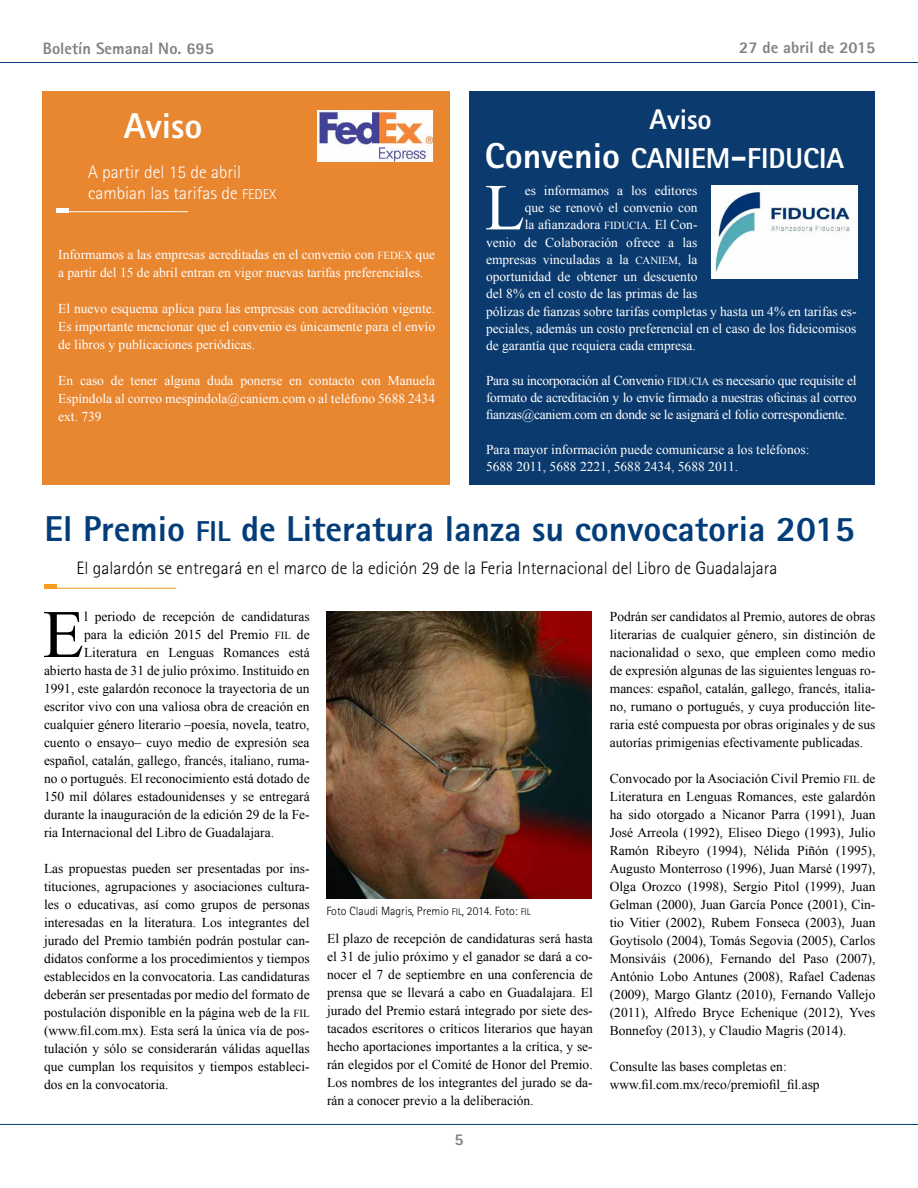
<style>
.page{position:relative;width:918px;height:1188px;background:#fff}
.page>*{position:absolute;margin:0;border:0;box-sizing:border-box;transform-origin:0 0}
.t1{font:67.8px "Times New Roman";color:#000}
.t2{font:65.55px "Times New Roman";color:#fff}
.t3{font:800 36px "Rotis Sans Serif";color:#033d79}
.t4{font:800 36px "Rotis Sans Serif";color:#fff}
.t5{font:28.8px "Rotis Sans Serif Extra Bold SC800";color:#fff}
.t6{font:800 28.5px "Rotis Sans Serif";color:#fff}
.t7{font:300 18px "Rotis Sans Serif";color:#000}
.t8{font:300 18px/21.6px "Rotis Sans Serif";color:#fff}
.t9{font:800 16.5px "Rotis Sans Serif";color:#808285}
.t10{font:13.5px/18px "Times New Roman";color:#000;text-align:justify}
.t11{font:13.5px/18px "Times New Roman";color:#fff;text-align:justify}
.t12{font:300 12px "Rotis Sans Serif";color:#000}
.s1{font-family:"Rotis Sans Serif Light SC800";font-weight:400;font-size:14.4px}
.s2{font-family:"Times New Roman PSMT SC800";font-size:10.8px}
.s3{font-family:"Rotis Sans Serif";font-weight:800;font-size:36px}
.s4{font-family:"Rotis Sans Serif Extra Bold SC800";font-weight:400;font-size:28.8px}
.s5{font-family:"Rotis Sans Serif Light SC800";font-weight:400;font-size:9.6px}
.s6{font-family:"Rotis Sans Serif Light SC800";font-weight:400}
</style>
<div class="page">
<hr style="left:0;top:62px;width:918px;height:1px;background:#033d79">
<hr style="left:0;top:1124px;width:918px;height:1px;background:#033d79">
<div style="left:43px;top:91px;width:407px;height:394px;background:#e98630"></div>
<hr style="left:56px;top:211px;width:132px;height:1px;background:#fff">
<hr style="left:56px;top:208px;width:12px;height:4px;background:#fff">
<img style="left:317px;top:110px;width:116px;height:52px">
<div style="left:470px;top:91px;width:405px;height:394px;background:#0a3a6e"></div>
<img style="left:711px;top:186px;width:146px;height:93px">
<hr style="left:44px;top:588px;width:132px;height:1px;background:#f99d1c">
<hr style="left:44px;top:585px;width:13px;height:4px;background:#f99d1c">
<img style="left:326px;top:612px;width:266px;height:287px">
<p class="t9" style="left:43px;top:38px;width:173px">Boletín Semanal No. 695</p>
<p class="t9" style="left:739px;top:37px;width:138px">27 de abril de 2015</p>
<h3 class="t4" style="left:124px;top:103px;width:80px">Aviso</h3>
<h3 class="t8" style="left:88px;top:161px;width:190px">A partir del 15 de abril cambian las tarifas de <span class="s1">FEDEX</span></h3>
<p class="t11" style="left:58px;top:245px;width:378px">Informamos a las empresas acreditadas en el convenio con <span class="s2">FEDEX</span> que a partir del 15 de abril entran en vigor nuevas tarifas preferenciales.</p>
<p class="t11" style="left:58px;top:299px;width:378px">El nuevo esquema aplica para las empresas con acreditación vigente.<br>Es importante mencionar que el convenio es únicamente para el envío de libros y publicaciones periódicas.</p>
<p class="t11" style="left:58px;top:371px;width:378px">En caso de tener alguna duda ponerse en contacto con Manuela Espíndola al correo mespindola@caniem.com o al teléfono 5688 2434 ext. 739</p>
<h3 class="t6" style="left:650px;top:101px;width:64px">Aviso</h3>
<h3 class="t5" style="left:485px;top:140px;width:361px"><span class="s3">Convenio</span> CANIEM<span class="s3">-</span>FIDUCIA</h3>
<h2 class="t2" style="left:485px;top:163px;width:42px">L</h2>
<p class="t11" style="left:525px;top:181px;width:174px">es informamos a los editores</p>
<p class="t11" style="left:525px;top:198px;width:174px">que se renovó el convenio con</p>
<p class="t11" style="left:525px;top:216px;width:174px">la afianzadora <span class="s2">FIDUCIA</span>. El Con-</p>
<p class="t11" style="left:486px;top:233px;width:213px">venio de Colaboración ofrece a las</p>
<p class="t11" style="left:486px;top:250px;width:213px">empresas vinculadas a la <span class="s2">CANIEM</span>, la</p>
<p class="t11" style="left:486px;top:267px;width:213px">oportunidad de obtener un descuento</p>
<p class="t11" style="left:486px;top:285px;width:213px">del 8% en el costo de las primas de las</p>
<p class="t11" style="left:486px;top:302px;width:372px">pólizas de fianzas sobre tarifas completas y hasta un 4% en tarifas es-</p>
<p class="t11" style="left:486px;top:319px;width:372px">peciales, además un costo preferencial en el caso de los fideicomisos</p>
<p class="t11" style="left:486px;top:336px;width:211px">de garantía que requiera cada empresa.</p>
<p class="t11" style="left:486px;top:371px;width:372px;line-height:17.2px">Para su incorporación al Convenio <span class="s2">FIDUCIA</span> es necesario que requisite el formato de acreditación y lo envíe firmado a nuestras oficinas al correo fianzas@caniem.com en donde se le asignará el folio correspondiente.</p>
<p class="t11" style="left:486px;top:440px;width:325px;line-height:17.2px">Para mayor información puede comunicarse a los teléfonos:<br>5688 2011, 5688 2221, 5688 2434, 5688 2011.</p>
<h3 class="t3" style="left:44px;top:506px;width:812px">El Premio <span class="s4">FIL</span> de Literatura lanza su convocatoria 2015</h3>
<h3 class="t7" style="left:77px;top:558px;width:702px">El galardón se entregará en el marco de la edición 29 de la Feria Internacional del Libro de Guadalajara</h3>
<h1 class="t1" style="left:43px;top:589px;width:43px">E</h1>
<p class="t10" style="left:84px;top:607px;width:227px">l periodo de recepción de candidaturas</p>
<p class="t10" style="left:84px;top:625px;width:227px">para la edición 2015 del Premio <span class="s2">FIL</span> de</p>
<p class="t10" style="left:84px;top:643px;width:227px">Literatura en Lenguas Romances está</p>
<p class="t10" style="left:44px;top:661px;width:267px">abierto hasta de 31 de julio próximo. Instituido en</p>
<p class="t10" style="left:44px;top:679px;width:267px">1991, este galardón reconoce la trayectoria de un</p>
<p class="t10" style="left:44px;top:697px;width:267px">escritor vivo con una valiosa obra de creación en</p>
<p class="t10" style="left:44px;top:715px;width:267px">cualquier género literario –poesía, novela, teatro,</p>
<p class="t10" style="left:44px;top:733px;width:267px">cuento o ensayo– cuyo medio de expresión sea</p>
<p class="t10" style="left:44px;top:751px;width:267px">español, catalán, gallego, francés, italiano, ruma-</p>
<p class="t10" style="left:44px;top:769px;width:267px">no o portugués. El reconocimiento está dotado de</p>
<p class="t10" style="left:44px;top:787px;width:267px">150 mil dólares estadounidenses y se entregará</p>
<p class="t10" style="left:44px;top:805px;width:267px">durante la inauguración de la edición 29 de la Fe-</p>
<p class="t10" style="left:44px;top:823px;width:232px">ria Internacional del Libro de Guadalajara.</p>
<p class="t10" style="left:44px;top:859px;width:267px">Las propuestas pueden ser presentadas por ins&shy;tituciones, agrupaciones y asociaciones cultura&shy;les o educativas, así como grupos de personas interesadas en la literatura. Los integrantes del jurado del Premio también podrán postular can&shy;didatos conforme a los procedimientos y tiempos establecidos en la convocatoria. Las candidaturas deberán ser presentadas por medio del formato de postulación disponible en la página web de la <span class="s2">FIL </span>(www.fil.com.mx). Esta será la única vía de pos&shy;tulación y sólo se considerarán válidas aquellas que cumplan los requisitos y tiempos estableci&shy;dos en la convocatoria.</p>
<p class="t12" style="left:326px;top:905px;width:206px">Foto Claudi Magris, Premio <span class="s5">FIL</span><span class="s6">,</span> 2014. Foto: <span class="s5">FIL</span></p>
<p class="t10" style="left:327px;top:930px;width:267px">El plazo de recepción de candidaturas será hasta el 31 de julio próximo y el ganador se dará a co&shy;nocer el 7 de septiembre en una conferencia de prensa que se llevará a cabo en Guadalajara. El jurado del Premio estará integrado por siete des&shy;tacados escritores o críticos literarios que hayan hecho aportaciones importantes a la crítica, y se&shy;rán elegidos por el Comité de Honor del Premio.<br>Los nombres de los integrantes del jurado se da&shy;rán a conocer previo a la deliberación.</p>
<p class="t9" style="left:455px;top:1129px;width:11px">5</p>
<p class="t10" style="left:610px;top:607px;width:267px">Podrán ser candidatos al Premio, autores de obras literarias de cualquier género, sin distinción de nacionalidad o sexo, que empleen como medio de expresión algunas de las siguientes lenguas ro&shy;mances: español, catalán, gallego, francés, italia&shy;no, rumano o portugués, y cuya producción lite&shy;raria esté compuesta por obras originales y de sus autorías primigenias efectivamente publicadas.</p>
<p class="t10" style="left:610px;top:769px;width:267px">Convocado por la Asociación Civil Premio <span class="s2">FIL</span> de Literatura en Lenguas Romances, este galardón ha sido otorgado a Nicanor Parra (1991), Juan José Arreola (1992), Eliseo Diego (1993), Julio Ramón Ribeyro (1994), Nélida Piñón (1995), Augusto Monterroso (1996), Juan Marsé (1997), Olga Orozco (1998), Sergio Pitol (1999), Juan Gelman (2000), Juan García Ponce (2001), Cin&shy;tio Vitier (2002), Rubem Fonseca (2003), Juan Goytisolo (2004), Tomás Segovia (2005), Carlos Monsiváis (2006), Fernando del Paso (2007), António Lobo Antunes (2008), Rafael Cadenas (2009), Margo Glantz (2010), Fernando Vallejo (2011), Alfredo Bryce Echenique (2012), Yves Bonnefoy (2013), y Claudio Magris (2014).</p>
<p class="t10" style="left:610px;top:1057px;width:211px">Consulte las bases completas en: www.fil.com.mx/reco/premiofil_fil.asp</p>
</div>
